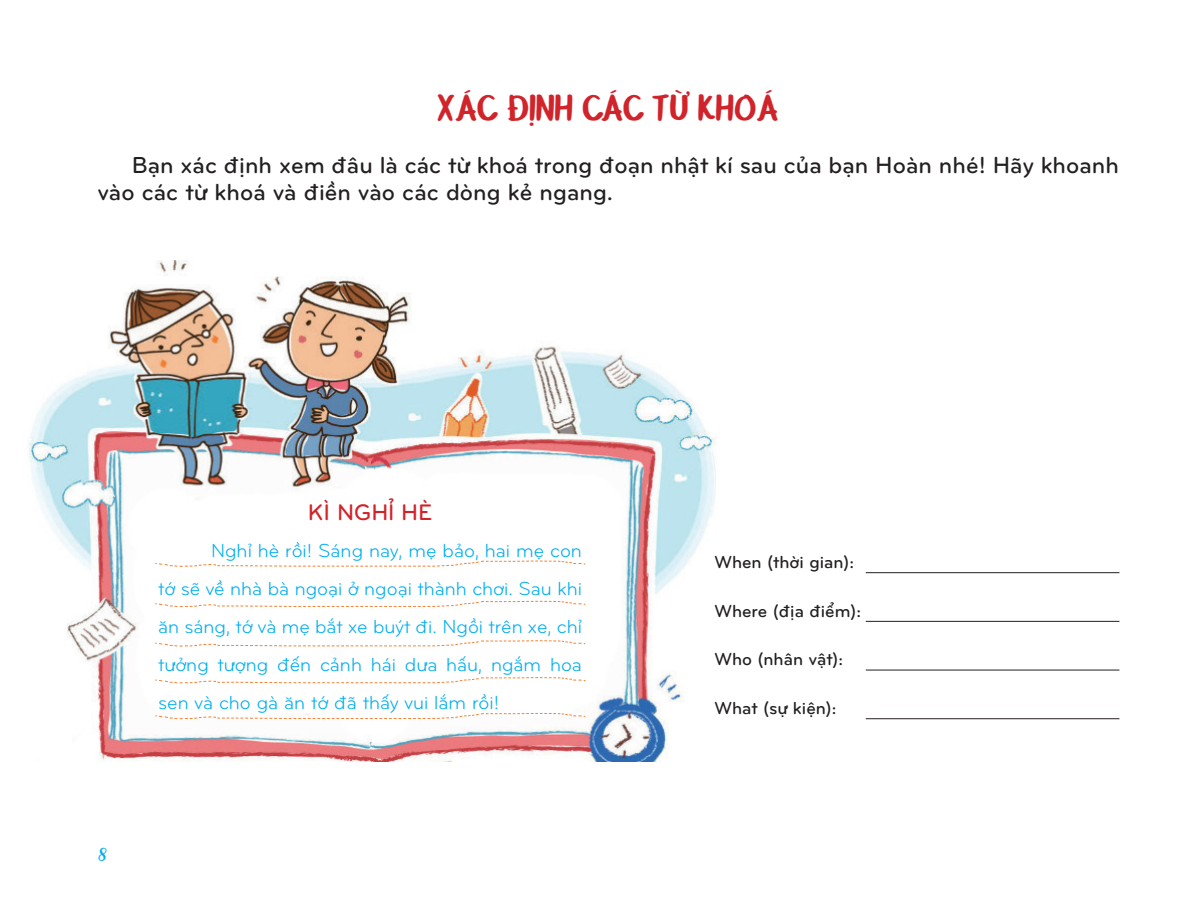
<style>
.page{position:relative;width:1204px;height:919px;background:#fff}
.page>*{position:absolute;margin:0;border:0;box-sizing:border-box;transform-origin:0 0}
.t1{font:37.5px "SVN Cavorting";color:#d1232a}
.body_text{font:24px/27px "UTM Bryant LG Bold";color:#231f20}
.t2{font:23.4px "UTM Bryant LG Bold";color:#d1232a}
.t3{font:19.5px/37.8px "UTM Bryant LG";color:#00aeef;text-align:justify}
.t4{font:18px "UTM Bryant LG Bold";color:#231f20}
.t5{font:16.5px "SVN Anastasia";color:#00aeef}
</style>
<div class="page">
<img style="left:27px;top:260px;width:689px;height:501px">
<svg style="left:154px;top:560px;width:432px;height:7px"></svg>
<svg style="left:154px;top:600px;width:432px;height:7px"></svg>
<svg style="left:154px;top:640px;width:432px;height:7px"></svg>
<svg style="left:154px;top:676px;width:432px;height:7px"></svg>
<svg style="left:154px;top:712px;width:432px;height:7px"></svg>
<hr style="left:865px;top:572px;width:254px;height:1px;background:#231f20">
<hr style="left:865px;top:621px;width:254px;height:1px;background:#231f20">
<hr style="left:865px;top:669px;width:254px;height:1px;background:#231f20">
<hr style="left:865px;top:718px;width:254px;height:1px;background:#231f20">
<p class="t1" style="left:438px;top:85px;width:342px">XÁC ĐỊNH CÁC TỪ KHOÁ</p>
<p class="body_text" style="left:98px;top:149px;width:1022px;text-indent:34px">Bạn xác định xem đâu là các từ khoá trong đoạn nhật kí sau của bạn Hoàn nhé! Hãy khoanh vào các từ khoá và điền vào các dòng kẻ ngang.</p>
<p class="t2" style="left:308px;top:495px;width:126px">KÌ NGHỈ HÈ</p>
<p class="t3" style="left:158px;top:530px;width:425px;text-indent:53px">Nghỉ hè rồi! Sáng nay, mẹ bảo, hai mẹ con tớ sẽ về nhà bà ngoại ở ngoại thành chơi. Sau khi ăn sáng, tớ và mẹ bắt xe buýt đi. Ngồi trên xe, chỉ tưởng tượng đến cảnh hái dưa hấu, ngắm hoa sen và cho gà ăn tớ đã thấy vui lắm rồi!</p>
<p class="t5" style="left:98px;top:845px;width:10px">8</p>
<p class="t4" style="left:714px;top:549px;width:141px">When (thời gian):</p>
<p class="t4" style="left:714px;top:597px;width:148px">Where (địa điểm):</p>
<p class="t4" style="left:714px;top:646px;width:130px">Who (nhân vật):</p>
<p class="t4" style="left:714px;top:695px;width:124px">What (sự kiện):</p>
</div>
